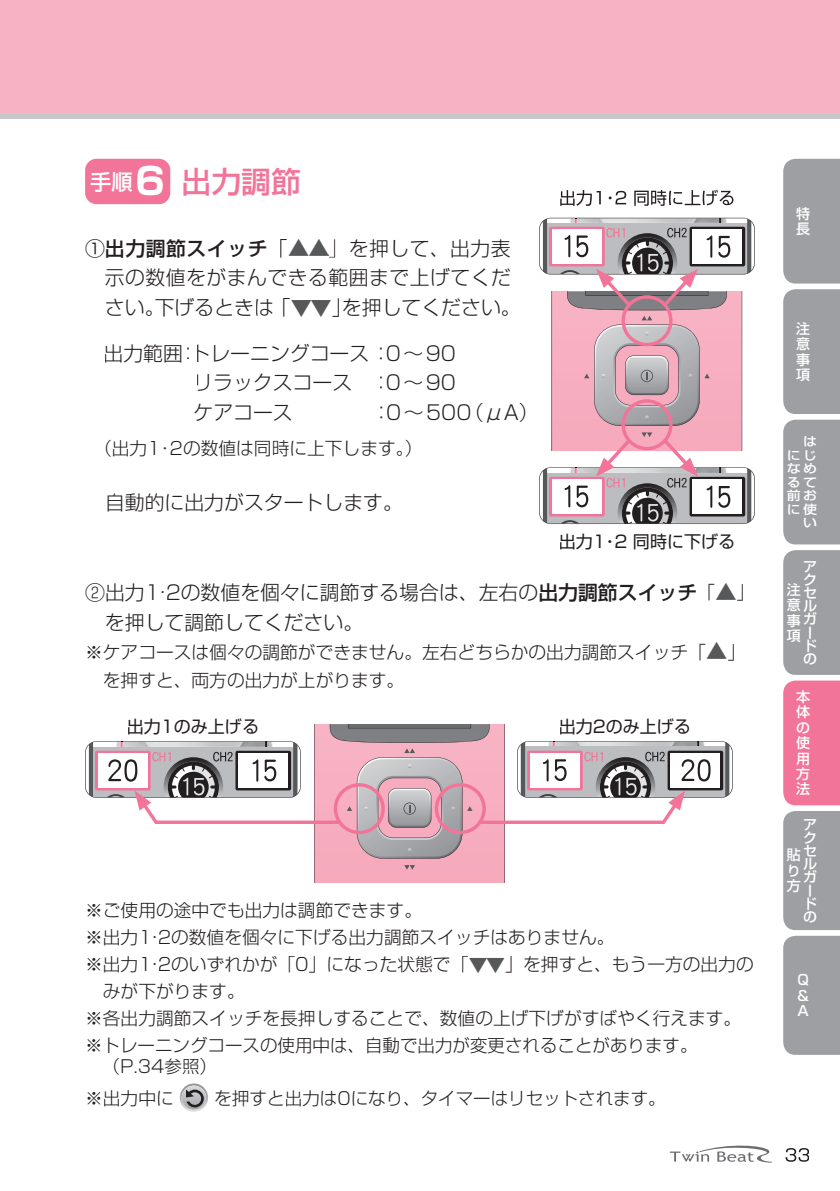
<style>
.page{position:relative;width:840px;height:1191px;background:#fff}
.page>*{position:absolute;margin:0;border:0;box-sizing:border-box;transform-origin:0 0}
.t1{font:500 29.8px "Shin Go Pro";color:#f27499}
.t2{font:300 19.8px/29.8px "Shin Go Pro";color:#231f20}
.t3{font:300 19.8px/29.8px "Shin Go Pro";letter-spacing:.025em;color:#231f20}
.t4{font:300 17.8px/28.8px "Shin Go Pro";color:#231f20}
.t5{font:300 17.4px/21.6px "Shin Go Pro";color:#231f20}
.t6{font:17px "Shin Go Pro";color:#231f20}
.t7{font:500 14px/15.4px "Shin Go Pro";color:#fff}
.t8{font:500 12.4px/13.6px "Shin Go Pro";color:#fff;text-align:right;scale:1.14 1}
.s1{font-size:21.2px;color:#fff}
.s2{font-weight:700;font-size:36.8px;color:#fff}
.s3{font-weight:400}
.s4{font-weight:500}
.s5{font-size:27.8px;color:#57585a}
.s6{font-size:17.8px}
.s7{font-size:24.8px;color:#57585a}
</style>
<div class="page">
<div style="left:783px;top:159px;width:56px;height:124px;background:#9d9fa2"></div>
<div style="left:783px;top:289px;width:56px;height:125px;background:#9d9fa2"></div>
<div style="left:783px;top:420px;width:56px;height:124px;background:#9d9fa2"></div>
<svg style="left:783px;top:550px;width:56px;height:255px;background:#c98da0"></svg>
<div style="left:783px;top:811px;width:56px;height:243px;background:#9d9fa2"></div>
<svg style="left:785px;top:1148px;width:23px;height:13px"></svg>
<div style="left:0;top:0;width:839px;height:113px;background:#f7b3c4"></div>
<div style="left:0;top:113px;width:839px;height:6px;background:#c7c8ca"></div>
<svg style="left:669px;top:1145px;width:102px;height:17px"></svg>
<div style="left:85px;top:159px;width:85px;height:45px;background:#f27499;border-radius:11px"></div>
<svg style="left:180px;top:1083px;width:28px;height:28px"></svg>
<img style="left:186px;top:1089px;width:18px;height:18px">
<svg style="left:560px;top:190px;width:173px;height:16px"></svg>
<svg style="left:539px;top:218px;width:215px;height:306px"></svg>
<svg style="left:85px;top:724px;width:647px;height:159px"></svg>
<h1 class="t1" style="left:90px;top:157px;width:212px"><span class="s1">手順</span><span class="s2">6</span> 出力調節</h1>
<p class="t3" style="left:105px;top:231px;width:417px;text-indent:-20px"><span class="s3">①</span> <span class="s4">出力調節スイッチ</span>「<span class="s5">▲▲</span>」を押して、出力表示の数値をがまんできる範囲まで上げてください。下げるときは 「<span class="s5">▼▼</span>」を押してください。</p>
<p class="t2" style="left:193px;top:336px;width:264px;text-align:justify;text-indent:-90px">出力範囲：トレーニングコース ：0～90リラックスコース ：0～90ケアコース</p>
<p class="t2" style="left:319px;top:395px;width:220px">　　 ：0～500（μA）</p>
<p class="t4" style="left:85px;top:432px;width:338px">　（出力1・2の数値は同時に上下します。）</p>
<p class="t2" style="left:85px;top:485px;width:319px">　 自動的に出力がスタートします。</p>
<p class="t6" style="left:558px;top:527px;width:178px">出力1・2 同時に下げる</p>
<p class="t2" style="left:105px;top:575px;width:650px;text-indent:-20px">② 出力1<span class="s6">·</span>2の数値を個々に調節する場合は、左右の<span class="s4">出力調節スイッチ</span><span class="s6">「</span><span class="s5">▲</span><span class="s6">」</span>を押して調節してください。</p>
<p class="t4" style="left:103px;top:635px;width:643px;text-indent:-18px">※ ケアコースは個々の調節ができません。左右どちらかの出力調節スイッチ「<span class="s5">▲</span>」を押すと、両方の出力が上がります。</p>
<p class="t6" style="left:127px;top:713px;width:133px">出力1のみ上げる</p>
<p class="t6" style="left:558px;top:713px;width:133px">出力2のみ上げる</p>
<p class="t4" style="left:85px;top:894px;width:338px">※ ご使用の途中でも出力は調節できます。</p>
<p class="t4" style="left:85px;top:921px;width:530px">※ 出力1·2の数値を個々に下げる出力調節スイッチはありません。</p>
<p class="t4" style="left:85px;top:948px;width:669px">※ 出力1·2のいずれかが「0」になった状態で「<span class="s7">▼▼</span>」を押すと、もう一方の出力の</p>
<p class="t4" style="left:103px;top:974px;width:143px">みが下がります。</p>
<p class="t4" style="left:85px;top:1001px;width:657px">※ 各出力調節スイッチを長押しすることで、数値の上げ下げがすばやく行えます。</p>
<p class="t5" style="left:85px;top:1032px;width:613px">※ トレーニングコースの使用中は、自動で出力が変更されることがあります。　（P.34参照）</p>
<p class="t4" style="left:85px;top:1081px;width:90px">※出力中に</p>
<p class="t5" style="left:214px;top:1085px;width:453px"><span class="s6">を押すと</span>出力は0になり、タイマーはリセットされます。</p>
<p class="t7" style="left:795px;top:204px;width:15px">特長</p>
<p class="t7" style="left:795px;top:319px;width:15px;text-align:justify">注意事項</p>
<p class="t8" style="left:786px;top:433px;width:28px">は<br>にじなめるて前おに使い</p>
<p class="t7" style="left:786px;top:558px;width:31px;line-height:13px;text-align:right">ア<br>ク<br>セ意ル</p>
<p class="t7" style="left:802px;top:611px;width:15px;line-height:13px;text-indent:-16px">事ガードの</p>
<p class="t7" style="left:786px;top:580px;width:15px">注</p>
<p class="t7" style="left:786px;top:626px;width:15px">項</p>
<p class="t7" style="left:795px;top:687px;width:15px;text-align:justify">本体の使用方法</p>
<p class="t7" style="left:802px;top:816px;width:15px;line-height:13.2px">アクセルガードの</p>
<p class="t7" style="left:786px;top:845px;width:15px">貼り方</p>
<p class="t7" style="left:795px;top:970px;width:14px;text-align:justify">Ｑ＆Ａ</p>
</div>
